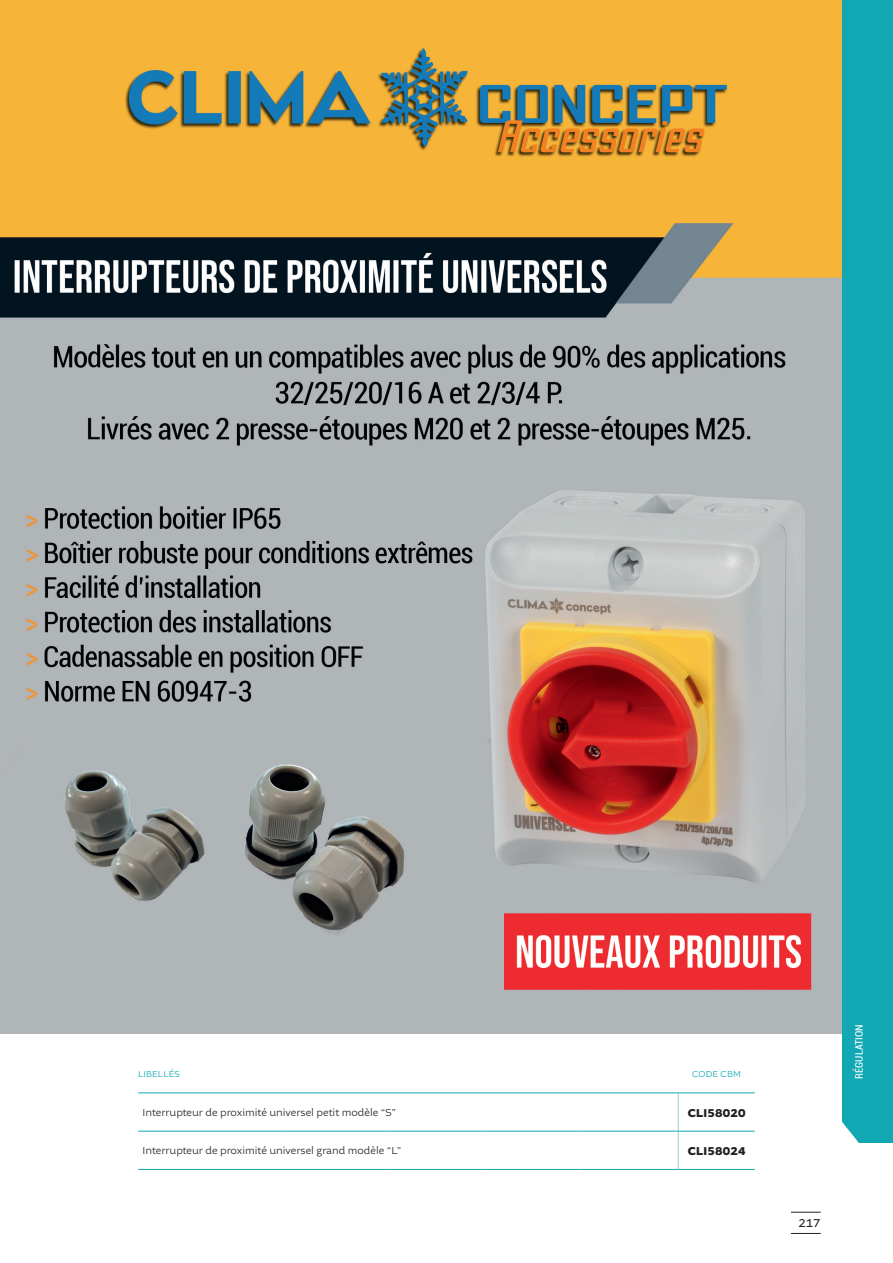
<style>
.page{position:relative;width:893px;height:1263px;background:#fff}
.page>*{position:absolute;margin:0;border:0;box-sizing:border-box;transform-origin:0 0}
.t1{font:700 12px "Altivo";letter-spacing:.02em;color:#231f20}
.t2{font:12px "Altivo";color:#231f20}
.t3{font:300 10.5px "Altivo";color:#231f20}
.t4{font:condensed 10.5px "Roboto";color:#fff}
.t5{font:300 9px "Altivo";letter-spacing:.02em;color:#11a8b4}
</style>
<div class="page">
<hr style="left:791px;top:1212px;width:30px;height:1px;background:#231f20">
<hr style="left:791px;top:1233px;width:30px;height:1px;background:#231f20">
<img style="left:0;top:0;width:842px;height:1033px">
<div style="left:842px;top:0;width:51px;height:1143px;background:#11a8b4"></div>
<svg style="left:138px;top:1093px;width:617px;height:76px"></svg>
<hr style="left:138px;top:1092px;width:149px;height:1px;background:#11a8b4">
<hr style="left:138px;top:1131px;width:149px;height:1px;background:#11a8b4">
<hr style="left:287px;top:1131px;width:98px;height:1px;background:#11a8b4">
<hr style="left:385px;top:1131px;width:98px;height:1px;background:#11a8b4">
<hr style="left:483px;top:1131px;width:97px;height:1px;background:#11a8b4">
<hr style="left:580px;top:1131px;width:98px;height:1px;background:#11a8b4">
<hr style="left:287px;top:1092px;width:98px;height:1px;background:#11a8b4">
<hr style="left:385px;top:1092px;width:98px;height:1px;background:#11a8b4">
<hr style="left:483px;top:1092px;width:97px;height:1px;background:#11a8b4">
<hr style="left:580px;top:1092px;width:98px;height:1px;background:#11a8b4">
<hr style="left:678px;top:1093px;width:1px;height:38px;background:#95cdd5">
<hr style="left:678px;top:1131px;width:1px;height:38px;background:#95cdd5">
<hr style="left:678px;top:1092px;width:77px;height:1px;background:#11a8b4">
<hr style="left:678px;top:1131px;width:77px;height:1px;background:#11a8b4">
<hr style="left:138px;top:1169px;width:149px;height:1px;background:#11a8b4">
<hr style="left:287px;top:1169px;width:98px;height:1px;background:#11a8b4">
<hr style="left:385px;top:1169px;width:98px;height:1px;background:#11a8b4">
<hr style="left:483px;top:1169px;width:97px;height:1px;background:#11a8b4">
<hr style="left:580px;top:1169px;width:98px;height:1px;background:#11a8b4">
<hr style="left:678px;top:1169px;width:77px;height:1px;background:#11a8b4">
<p class="t5" style="left:138px;top:1068px;width:43px">LIBELLÉS</p>
<p class="t5" style="left:692px;top:1068px;width:50px">CODE CBM</p>
<p class="t3" style="left:142px;top:1106px;width:255px">Interrupteur de proximité universel petit modèle “S”</p>
<p class="t1" style="left:688px;top:1105px;width:59px">CLI58020</p>
<p class="t3" style="left:142px;top:1144px;width:260px">Interrupteur de proximité universel grand modèle “L”</p>
<p class="t1" style="left:688px;top:1143px;width:59px">CLI58024</p>
<p class="t4" style="left:852px;top:1079px;width:56px;rotate:-90deg">RÉGULATION</p>
<p class="t2" style="left:798px;top:1215px;width:24px">217</p>
</div>
